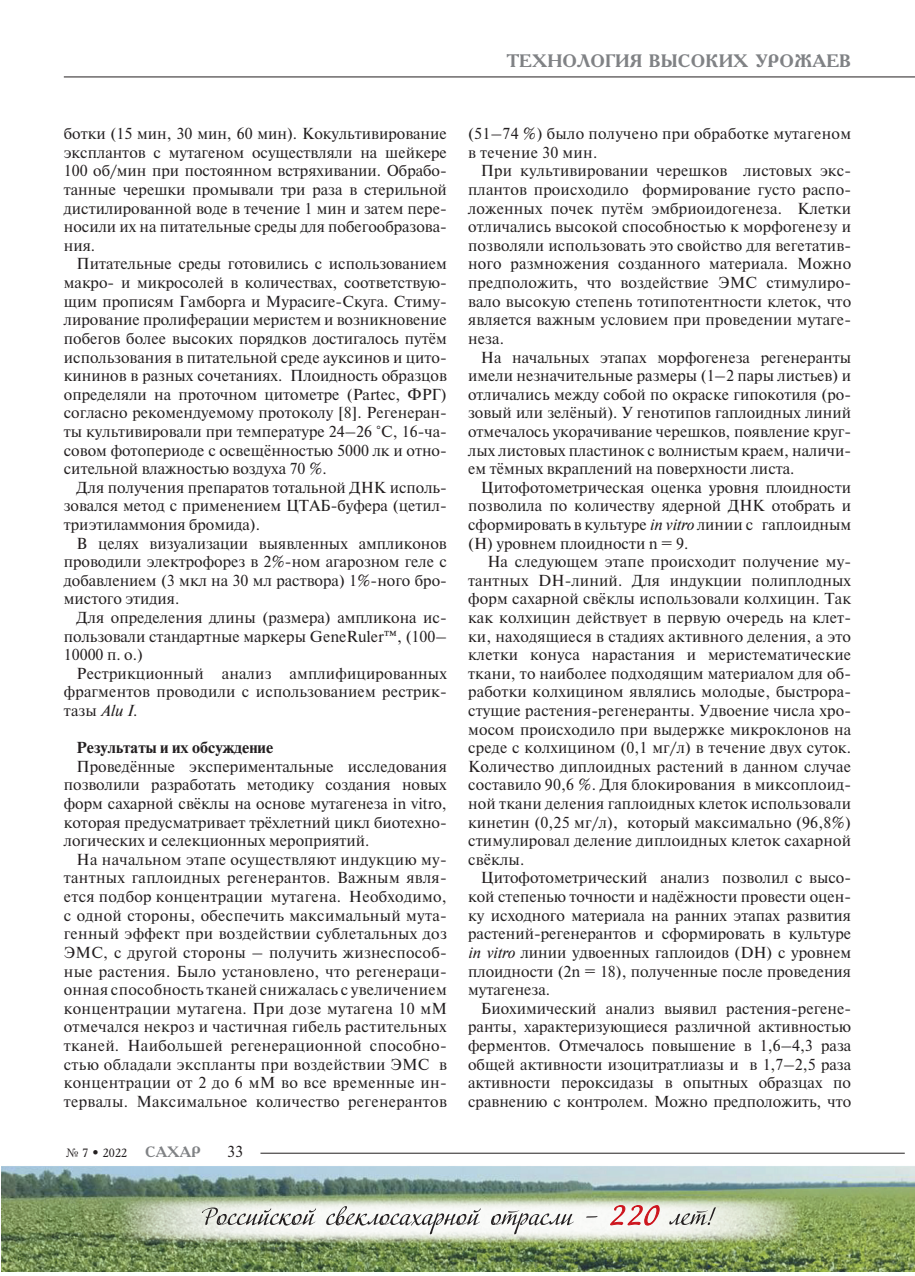
<style>
.page{position:relative;width:915px;height:1276px;background:#fff}
.page>*{position:absolute;margin:0;border:0;box-sizing:border-box;transform-origin:0 0}
.t1{font:700 18px "Academy";color:#808285}
.Newton10{font:15px/18.6px "Newton C";color:#231f20;text-align:justify}
.Newton10-2{font:15px/18.6px "Newton C";letter-spacing:.02em;color:#231f20}
.Newton10-3{font:700 15px "Newton C";color:#231f20}
.t2{font:12px "Academy C";color:#231f20}
.s1{font-style:italic}
.s2{font-weight:700;font-size:15px;color:#808285}
</style>
<div class="page">
<hr style="left:260px;top:1152px;width:644px;height:1px;background:#231f20">
<hr style="left:64px;top:77px;width:850px;height:1px;background:#231f20">
<img style="left:2px;top:1166px;width:912px;height:105px">
<svg style="left:669px;top:1207px;width:46px;height:18px"></svg>
<svg style="left:610px;top:1205px;width:49px;height:20px"></svg>
<svg style="left:202px;top:1206px;width:395px;height:28px"></svg>
<p class="t1" style="left:506px;top:49px;width:346px">ТЕХНОЛОГИЯ ВЫСОКИХ УРОЖАЕВ</p>
<p class="Newton10" style="left:64px;top:125px;width:384px">ботки (15 мин, 30 мин, 60 мин). Кокультивирование эксплантов с мутагеном осуществляли на шейкере 100 об/мин при постоянном встряхивании. Обрабо&shy;танные черешки промывали три раза в стерильной дистилированной воде в течение 1 мин и затем пере&shy;носили их на питательные среды для побегообразова&shy;ния.</p>
<p class="Newton10" style="left:64px;top:255px;width:384px;text-indent:13px">Питательные среды готовились с использованием макро- и микросолей в количествах, соответствую&shy;щим прописям Гамборга и Мурасиге-Скуга. Стиму&shy;лирование пролиферации меристем и возникновение побегов более высоких порядков достигалось путём использования в питательной среде ауксинов и цито&shy;кининов в разных сочетаниях. Плоидность образцов определяли на проточном цитометре (Partec, ФРГ) согласно рекомендуемому протоколу [8]. Регенеран&shy;ты культивировали при температуре 24–26 °С, 16-ча&shy;совом фотопериоде с освещённостью 5000 лк и отно&shy;сительной влажностью воздуха 70 %.</p>
<p class="Newton10" style="left:64px;top:478px;width:384px;text-indent:13px">Для получения препаратов тотальной ДНК исполь&shy;зовался метод с применением ЦТАБ-буфера (цетил&shy;триэтиламмония бромида).</p>
<p class="Newton10" style="left:64px;top:534px;width:384px;text-indent:13px">В целях визуализации выявленных ампликонов проводили электрофорез в 2%-ном агарозном геле с добавлением (3 мкл на 30 мл раствора) 1%-ного бро&shy;мистого этидия.</p>
<p class="Newton10" style="left:64px;top:608px;width:384px;text-indent:13px">Для определения длины (размера) ампликона ис&shy;пользовали стандартные маркеры GeneRuler™, (100– 10000 п. о.)</p>
<p class="Newton10" style="left:64px;top:664px;width:384px;text-indent:13px">Рестрикционный анализ амплифицированных фрагментов проводили с использованием рестрик&shy;тазы <span class="s1">Alu I.</span></p>
<p class="Newton10-3" style="left:77px;top:739px;width:198px">Результаты и их обсуждение</p>
<p class="Newton10" style="left:64px;top:757px;width:384px;text-indent:13px">Проведённые экспериментальные исследования позволили разработать методику создания новых форм сахарной свёклы на основе мутагенеза in vitro, которая предусматривает трёхлетний цикл биотехно&shy;логических и селекционных мероприятий.</p>
<p class="Newton10" style="left:64px;top:850px;width:384px;text-indent:13px">На начальном этапе осуществляют индукцию му&shy;тантных гаплоидных регенерантов. Важным явля&shy;ется подбор концентрации мутагена. Необходимо, с одной стороны, обеспечить максимальный мута&shy;генный эффект при воздействии сублетальных доз ЭМС, с другой стороны – получить жизнеспособ&shy;ные растения. Было установлено, что регенераци&shy;онная способность тканей снижалась с увеличением концентрации мутагена. При дозе мутагена 10 мМ отмечался некроз и частичная гибель растительных тканей. Наибольшей регенерационной способно&shy;стью обладали экспланты при воздействии ЭМС в концентрации от 2 до 6 мМ во все временные ин&shy;тервалы. Максимальное количество регенерантов</p>
<p class="t2" style="left:65px;top:1145px;width:137px">№ 7 • 2022 <span class="s2">САХАР</span></p>
<p class="Newton10" style="left:227px;top:1142px;width:17px">33</p>
<p class="Newton10-2" style="left:468px;top:125px;width:384px">(51–74 %) было получено при обработке мутагеном в течение 30 мин.</p>
<p class="Newton10" style="left:468px;top:162px;width:384px;text-indent:13px">При культивировании черешков листовых экс&shy;плантов происходило формирование густо распо&shy;ложенных почек путём эмбриоидогенеза. Клетки отличались высокой способностью к морфогенезу и позволяли использовать это свойство для вегетатив&shy;ного размножения созданного материала. Можно предположить, что воздействие ЭМС стимулиро&shy;вало высокую степень тотипотентности клеток, что является важным условием при проведении мутаге&shy;неза.</p>
<p class="Newton10" style="left:468px;top:348px;width:384px;text-align:left;text-indent:13px">На начальных этапах морфогенеза регенеранты имели незначительные размеры (1–2 пары листьев) и отличались между собой по окраске гипокотиля (ро&shy;зовый или зелёный). У генотипов гаплоидных линий отмечалось укорачивание черешков, появление круг&shy;лых листовых пластинок с волнистым краем, наличи&shy;ем тёмных вкраплений на поверхности листа.</p>
<p class="Newton10" style="left:468px;top:478px;width:384px;text-indent:13px">Цитофотометрическая оценка уровня плоидности позволила по количеству ядерной ДНК отобрать и сформировать в культуре <span class="s1">in vitro</span> линии с гаплоидным (H) уровнем плоидности n = 9.</p>
<p class="Newton10" style="left:468px;top:552px;width:384px;text-indent:19px">На следующем этапе происходит получение му&shy;тантных DH-линий. Для индукции полиплодных форм сахарной свёклы использовали колхицин. Так как колхицин действует в первую очередь на клет&shy;ки, находящиеся в стадиях активного деления, а это клетки конуса нарастания и меристематические ткани, то наиболее подходящим материалом для об&shy;работки колхицином являлись молодые, быстрора&shy;стущие растения-регенеранты. Удвоение числа хро&shy;мосом происходило при выдержке микроклонов на среде с колхицином (0,1 мг/л) в течение двух суток.<br>Количество диплоидных растений в данном случае составило 90,6 %. Для блокирования в миксоплоид&shy;ной ткани деления гаплоидных клеток использовали кинетин (0,25 мг/л), который максимально (96,8%) стимулировал деление диплоидных клеток сахарной свёклы.</p>
<p class="Newton10" style="left:468px;top:869px;width:384px;text-indent:13px">Цитофотометрический анализ позволил с высо&shy;кой степенью точности и надёжности провести оцен&shy;ку исходного материала на ранних этапах развития растений-регенерантов и сформировать в культуре <span class="s1">in vitro</span> линии удвоенных гаплоидов (DH) с уровнем плоидности (2n = 18), полученные после проведения мутагенеза.</p>
<p class="Newton10" style="left:468px;top:999px;width:384px;text-indent:13px">Биохимический анализ выявил растения-регене&shy;ранты, характеризующиеся различной активностью ферментов. Отмечалось повышение в 1,6–4,3 раза общей активности изоцитратлиазы и в 1,7–2,5 раза активности пероксидазы в опытных образцах по сравнению с контролем. Можно предположить, что</p>
</div>
